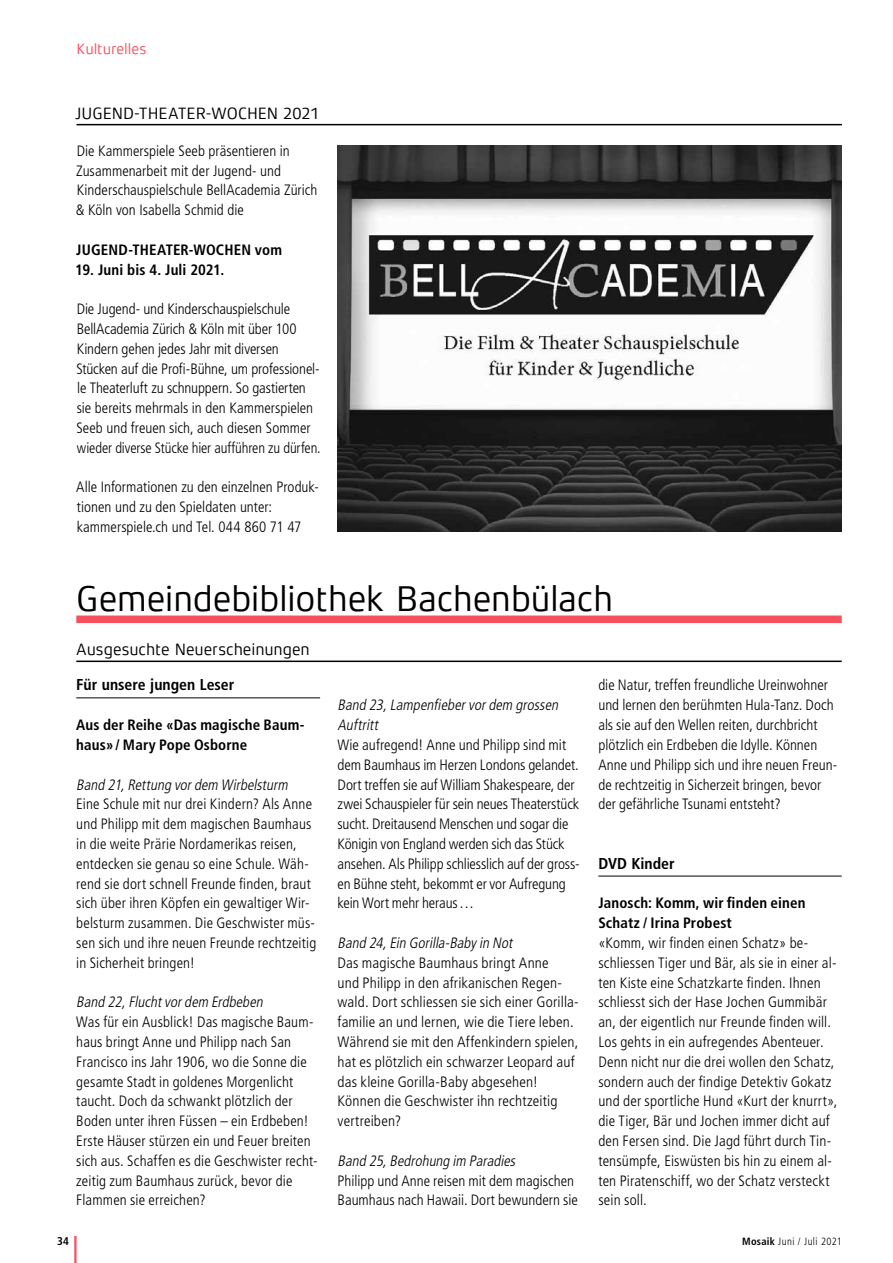
<style>
.page{position:relative;width:893px;height:1263px;background:#fff}
.page>*{position:absolute;margin:0;border:0;box-sizing:border-box;transform-origin:0 0}
.t1{font:36px "Xenois Sans Pro";letter-spacing:-.015em;color:#000}
.t2{font:16.5px "Xenois Sans Pro";letter-spacing:-.005em;color:#000}
.t3{font:700 condensed 15.75px "Frutiger LT Std";color:#000}
.t4{font:300 condensed 15px/19.8px "Frutiger LT Std";letter-spacing:.005em;color:#000}
.t5{font:italic 300 condensed 15px/19.8px "Frutiger LT Std";color:#000}
.t6{font:700 condensed 15px/19.8px "Frutiger LT Std";letter-spacing:.01em;color:#000}
.t7{font:15px "Xenois Sans Pro";letter-spacing:-.005em;color:#f7505e}
.t8{font:700 condensed 11.25px "Frutiger LT Std";color:#000}
.t9{font:300 condensed 10.5px "Frutiger LT Std";letter-spacing:.04em;color:#000}
.s1{font-weight:700}
</style>
<div class="page">
<hr style="left:74px;top:1236px;width:3px;height:27px;background:#f7505e">
<div style="left:76px;top:615px;width:766px;height:8px;background:#f7505e"></div>
<hr style="left:76px;top:660px;width:766px;height:2px;background:#000">
<hr style="left:76px;top:697px;width:244px;height:1px;background:#000">
<hr style="left:598px;top:876px;width:244px;height:1px;background:#000">
<hr style="left:77px;top:124px;width:765px;height:1px;background:#000">
<img style="left:337px;top:145px;width:505px;height:387px">
<p class="t7" style="left:77px;top:40px;width:72px">Kulturelles</p>
<p class="t2" style="left:75px;top:104px;width:246px">JUGEND-THEATER-WOCHEN 2021</p>
<p class="t4" style="left:76px;top:141px;width:243px">Die Kammerspiele Seeb präsentieren in Zusammenarbeit mit der Jugend- und Kinderschauspielschule BellAcademia Zürich &amp; Köln von Isabella Schmid die</p>
<p class="t6" style="left:76px;top:240px;width:207px">JUGEND-THEATER-WOCHEN vom</p>
<p class="t6" style="left:75px;top:260px;width:151px">19. Juni bis 4. Juli 2021.</p>
<p class="t4" style="left:76px;top:299px;width:246px">Die Jugend- und Kinderschauspielschule BellAcademia Zürich &amp; Köln mit über 100<br>Kindern gehen jedes Jahr mit diversen Stücken auf die Profi-Bühne, um professionel&shy;le Theaterluft zu schnuppern. So gastierten sie bereits mehrmals in den Kammerspielen Seeb und freuen sich, auch diesen Sommer wieder diverse Stücke hier aufführen zu dürfen.</p>
<p class="t4" style="left:76px;top:478px;width:244px">Alle Informationen zu den einzelnen Produk&shy;tionen und zu den Spieldaten unter: kammerspiele.ch und Tel. 044 860 71 47</p>
<h1 class="t1" style="left:76px;top:579px;width:539px">Gemeindebibliothek Bachenbülach</h1>
<p class="t2" style="left:76px;top:640px;width:235px">Ausgesuchte Neuerscheinungen</p>
<p class="t3" style="left:76px;top:676px;width:160px">Für unsere jungen Leser</p>
<p class="t6" style="left:76px;top:715px;width:230px">Aus der Reihe «Das magische Baum&shy;haus»/ Mary Pope Osborne</p>
<p class="t5" style="left:76px;top:775px;width:216px">Band 21,Rettung vordem Wirbelsturm</p>
<p class="t4" style="left:76px;top:794px;width:241px">Eine Schule mit nur drei Kindern? Als Anne und Philipp mit dem magischen Baumhaus in die weite Prärie Nordamerikas reisen, entdecken sie genau so eine Schule. Wäh&shy;rend sie dort schnell Freunde finden, braut sich über ihren Köpfen ein gewaltiger Wir&shy;belsturm zusammen. Die Geschwister müs&shy;sen sich und ihre neuen Freunde rechtzeitig in Sicherheit bringen!</p>
<p class="t5" style="left:76px;top:992px;width:191px">Band 22,Fluchtvordem Erdbeben</p>
<p class="t4" style="left:76px;top:1012px;width:243px">Was für ein Ausblick! Das magische Baum&shy;haus bringt Anne und Philipp nach San Francisco ins Jahr 1906, wo die Sonne die gesamte Stadt in goldenes Morgenlicht taucht. Doch da schwankt plötzlich der Boden unter ihren Füssen – ein Erdbeben!<br>Erste Häuser stürzen ein und Feuer breiten sich aus. Schaffen es die Geschwister recht&shy;zeitig zum Baumhaus zurück, bevor die Flammen sie erreichen?</p>
<p class="t4" style="left:598px;top:676px;width:240px">die Natur, treffen freundliche Ureinwohner und lernen den berühmten Hula-Tanz. Doch als sie auf den Wellen reiten, durchbricht plötzlich ein Erdbeben die Idylle. Können Anne und Philipp sich und ihre neuen Freun&shy;de rechtzeitig in Sicherzeit bringen, bevor der gefährliche Tsunami entsteht?</p>
<p class="t5" style="left:338px;top:695px;width:225px">Band 23,Lampenfiebervordem grossen<br>Auftritt</p>
<p class="t4" style="left:338px;top:735px;width:244px">Wie aufregend! Anne und Philipp sind mit dem Baumhaus im Herzen Londons gelandet.<br>Dort treffen sie auf William Shakespeare, der zwei Schauspieler für sein neues Theaterstück sucht. Dreitausend Menschen und sogar die Königin von England werden sich das Stück ansehen. Als Philipp schliesslich auf der gross&shy;en Bühne steht, bekommt er vor Aufregung kein Wort mehr heraus…</p>
<p class="t5" style="left:338px;top:933px;width:179px">Band 24,Ein Gorilla-Babyin Not</p>
<p class="t4" style="left:338px;top:953px;width:242px">Das magische Baumhaus bringt Anne<br>und Philipp in den afrikanischen Regen&shy;wald. Dort schliessen sie sich einer Gorilla&shy;familie an und lernen, wie die Tiere leben.<br>Während sie mit den Affenkindern spielen, hat es plötzlich ein schwarzer Leopard auf das kleine Gorilla-Baby abgesehen!<br>Können die Geschwister ihn rechtzeitig vertreiben?</p>
<p class="t5" style="left:338px;top:1151px;width:182px">Band 25,Bedrohung im Paradies</p>
<p class="t4" style="left:338px;top:1171px;width:242px">Philipp und Anne reisen mit dem magischen<br>Baumhaus nach Hawaii. Dort bewundern sie</p>
<p class="t3" style="left:598px;top:854px;width:78px">DVD Kinder</p>
<p class="t6" style="left:598px;top:893px;width:209px">Janosch: Komm, wir finden einen<br>Schatz / Irina Probest</p>
<p class="t4" style="left:598px;top:933px;width:241px">«Komm, wir finden einen Schatz» be&shy;schliessen Tiger und Bär, als sie in einer al&shy;ten Kiste eine Schatzkarte finden. Ihnen schliesst sich der Hase Jochen Gummibär an, der eigentlich nur Freunde finden will.<br>Los gehts in ein aufregendes Abenteuer.<br>Denn nicht nur die drei wollen den Schatz, sondern auch der findige Detektiv Gokatz und der sportliche Hund «Kurt der knurrt», die Tiger, Bär und Jochen immer dicht auf den Fersen sind. Die Jagd führt durch Tin&shy;tensümpfe, Eiswüsten bis hin zu einem al&shy;ten Piratenschiff, wo der Schatz versteckt sein soll.</p>
<p class="t8" style="left:57px;top:1234px;width:13px">34</p>
<p class="t9" style="left:742px;top:1235px;width:101px"><span class="s1">Mosaik</span> Juni / Juli 2021</p>
</div>
